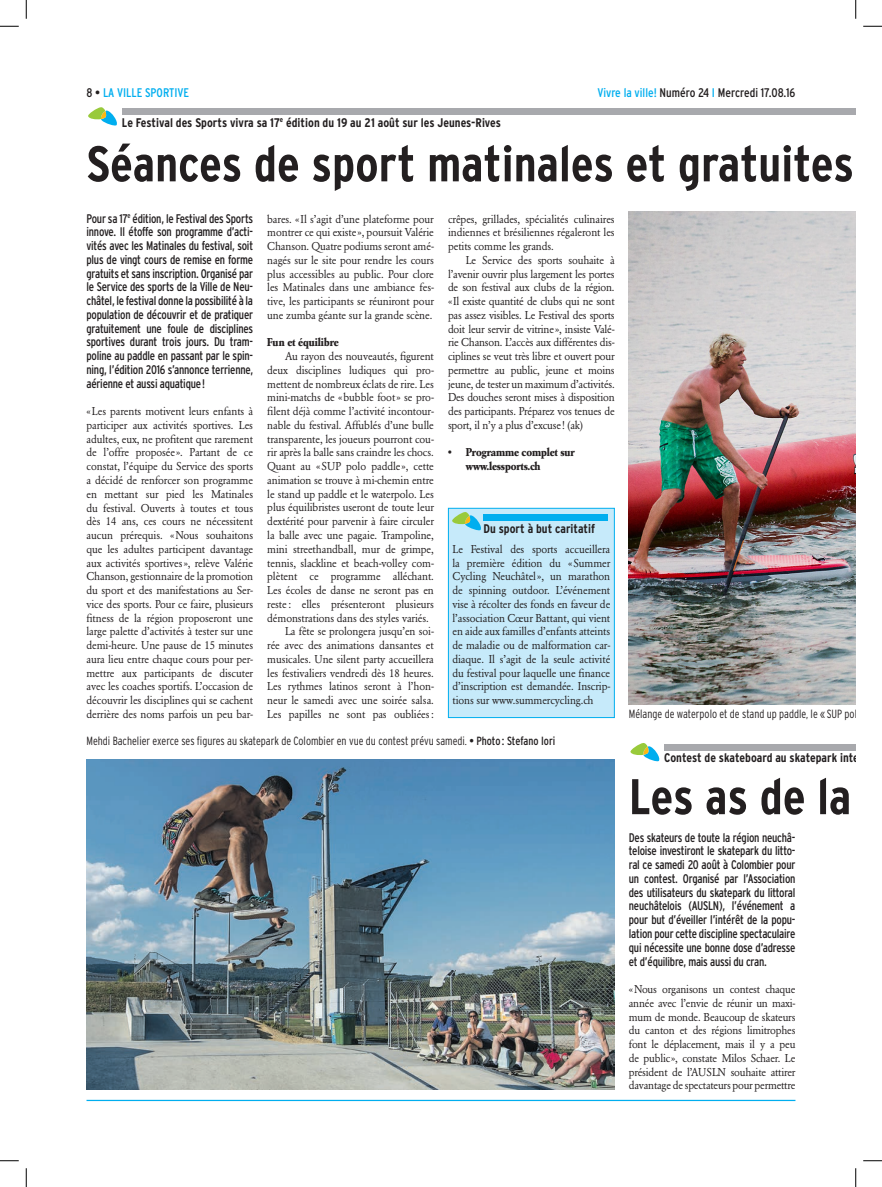
<style>
.page{position:relative;width:882px;height:1187px;background:#fff}
.page>*{position:absolute;margin:0;border:0;box-sizing:border-box;transform-origin:0 0}
.t1{font:700 condensed 50px "Interstate";color:#231f20}
.t2{font:condensed 12.5px/13.8px "Interstate";letter-spacing:-.02em;color:#231f20;text-align:justify;scale:.95 1}
.t3{font:700 condensed 12.5px "Interstate";color:#231f20}
.t4{font:condensed 12.5px "Interstate";color:#231f20}
.t5{font:condensed 12.5px "Interstate";color:#00aeef}
.t6{font:300 condensed 11.88px "Interstate";color:#231f20;scale:.95 1}
.t7{font:11.25px/13.8px "Garamond BE";letter-spacing:-.01em;color:#231f20;text-align:justify;scale:.95 1}
.t8{font:700 11.25px/13.8px "Garamond BE";letter-spacing:-.01em;color:#231f20;scale:.95 1}
.s1{color:#231f20}
.s2{color:#00aeef}
.s3{font-weight:400}
</style>
<div class="page">
<hr style="left:86px;top:1099px;width:709px;height:1px;background:#00aeef">
<div style="left:122px;top:109px;width:733px;height:6px;background:#a8a9ad"></div>
<svg style="left:88px;top:107px;width:29px;height:18px"></svg>
<img style="left:629px;top:211px;width:226px;height:493px">
<img style="left:86px;top:759px;width:528px;height:330px">
<div style="left:664px;top:744px;width:191px;height:6px;background:#a8a9ad"></div>
<svg style="left:630px;top:743px;width:29px;height:18px"></svg>
<div style="left:448px;top:508px;width:166px;height:209px;background:#c6eafa"></div>
<div style="left:448px;top:508px;width:166px;height:210px;border:1px solid #00aeef"></div>
<div style="left:483px;top:514px;width:124px;height:6px;background:#00aeef"></div>
<svg style="left:452px;top:512px;width:29px;height:18px"></svg>
<svg style="left:0;top:25px;width:19px;height:2px"></svg>
<svg style="left:863px;top:25px;width:19px;height:2px"></svg>
<svg style="left:0;top:1160px;width:19px;height:1px"></svg>
<svg style="left:863px;top:1160px;width:19px;height:1px"></svg>
<svg style="left:25px;top:0;width:2px;height:19px"></svg>
<svg style="left:25px;top:1168px;width:2px;height:18px"></svg>
<svg style="left:855px;top:0;width:1px;height:19px"></svg>
<svg style="left:855px;top:1168px;width:1px;height:18px"></svg>
<p class="t5" style="left:86px;top:85px;width:104px"><span class="s1">8 •</span> LA VILLE SPORTIVE</p>
<p class="t4" style="left:597px;top:85px;width:199px"><span class="s2">Vivre la ville!</span> Numéro 24 <span class="s2">I</span> Mercredi 17.08.16</p>
<p class="t3" style="left:122px;top:115px;width:380px">Le Festival des Sports vivra sa 17<sup>e</sup> édition du 19 au 21 août sur les Jeunes-Rives</p>
<h1 class="t1" style="left:86px;top:136px;width:802px">Séances de sport matinales et gratuites a</h1>
<p class="t2" style="left:86px;top:211px;width:177px">Pour sa 17<sup>e</sup> édition, le Festival des Sports innove. Il étoffe son programme d’acti&shy;vités avec les Matinales du festival, soit plus de vingt cours de remise en forme gratuits et sans inscription. Organisé par le Service des sports de la Ville de Neu&shy;châtel, le festival donne la possibilité à la population de découvrir et de pratiquer gratuitement une foule de disciplines sportives durant trois jours. Du tram&shy;poline au paddle en passant par le spin&shy;ning, l’édition 2016 s’annonce terrienne, aérienne et aussi aquatique !</p>
<p class="t7" style="left:86px;top:404px;width:177px">« Les parents motivent leurs enfants à participer aux activités sportives. Les adultes, eux, ne profitent que rarement de l’offre proposée». Partant de ce constat, l’équipe du Service des sports a décidé de renforcer son programme en mettant sur pied les Matinales du festival. Ouverts à toutes et tous dès 14 ans, ces cours ne nécessitent aucun prérequis. «Nous souhaitons que les adultes participent davantage aux activités sportives», relève Valérie Chanson, gestionnaire de la promotion du sport et des manifestations au Ser&shy;vice des sports. Pour ce faire, plusieurs fitness de la région proposeront une large palette d’activités à tester sur une demi-heure. Une pause de 15 minutes aura lieu entre chaque cours pour per&shy;mettre aux participants de discuter avec les coaches sportifs. L’occasion de découvrir les disciplines qui se cachent derrière des noms parfois un peu bar-</p>
<p class="t7" style="left:267px;top:212px;width:177px">bares. «Il s’agit d’une plateforme pour montrer ce qui existe», poursuit Valérie Chanson. Quatre podiums seront amé&shy;nagés sur le site pour rendre les cours plus accessibles au public. Pour clore les Matinales dans une ambiance fes&shy;tive, les participants se réuniront pour une zumba géante sur la grande scène.</p>
<p class="t8" style="left:267px;top:336px;width:77px">Fun et équilibre</p>
<p class="t7" style="left:285px;top:349px;width:158px">Au rayon des nouveautés, figurent</p>
<p class="t7" style="left:267px;top:363px;width:177px">deux disciplines ludiques qui pro-</p>
<p class="t7" style="left:267px;top:377px;width:177px">mettent de nombreux éclats de rire. Les</p>
<p class="t7" style="left:267px;top:391px;width:177px">mini-matchs de «bubble foot» se pro-</p>
<p class="t7" style="left:267px;top:404px;width:177px">filent déjà comme l’activité incontour-</p>
<p class="t7" style="left:267px;top:418px;width:177px">nable du festival. Affublés d’une bulle</p>
<p class="t7" style="left:267px;top:432px;width:177px">transparente, les joueurs pourront cou-</p>
<p class="t7" style="left:267px;top:446px;width:177px">rir après la balle sans craindre les chocs.</p>
<p class="t7" style="left:267px;top:459px;width:177px">Quant au «SUP polo paddle», cette</p>
<p class="t7" style="left:267px;top:473px;width:177px">animation se trouve à mi-chemin entre</p>
<p class="t7" style="left:267px;top:487px;width:177px">le stand up paddle et le waterpolo. Les</p>
<p class="t7" style="left:267px;top:501px;width:177px">plus équilibristes useront de toute leur</p>
<p class="t7" style="left:267px;top:514px;width:177px">dextérité pour parvenir à faire circuler</p>
<p class="t7" style="left:267px;top:528px;width:177px">la balle avec une pagaie. Trampoline,</p>
<p class="t7" style="left:267px;top:542px;width:177px">mini streethandball, mur de grimpe,</p>
<p class="t7" style="left:267px;top:556px;width:177px">tennis, slackline et beach-volley com-</p>
<p class="t7" style="left:267px;top:569px;width:177px">plètent ce programme alléchant.</p>
<p class="t7" style="left:267px;top:583px;width:177px">Les écoles de danse ne seront pas en</p>
<p class="t7" style="left:267px;top:597px;width:177px">reste: elles présenteront plusieurs</p>
<p class="t7" style="left:267px;top:611px;width:171px">démonstrations dans des styles variés.</p>
<p class="t7" style="left:285px;top:624px;width:158px">La fête se prolongera jusqu’en soi-</p>
<p class="t7" style="left:267px;top:638px;width:177px">rée avec des animations dansantes et</p>
<p class="t7" style="left:267px;top:652px;width:177px">musicales. Une silent party accueillera</p>
<p class="t7" style="left:267px;top:666px;width:177px">les festivaliers vendredi dès 18 heures.</p>
<p class="t7" style="left:267px;top:679px;width:177px">Les rythmes latinos seront à l’hon-</p>
<p class="t7" style="left:267px;top:693px;width:177px">neur le samedi avec une soirée salsa.</p>
<p class="t7" style="left:267px;top:707px;width:177px">Les papilles ne sont pas oubliées :</p>
<p class="t7" style="left:448px;top:212px;width:177px">crêpes, grillades, spécialités culinaires indiennes et brésiliennes régaleront les petits comme les grands.</p>
<p class="t7" style="left:448px;top:253px;width:177px;text-indent:18px">Le Service des sports souhaite à l’avenir ouvrir plus largement les portes de son festival aux clubs de la région. « Il existe quantité de clubs qui ne sont pas assez visibles. Le Festival des sports doit leur servir de vitrine», insiste Valé&shy;rie Chanson. L’accès aux différentes dis&shy;ciplines se veut très libre et ouvert pour permettre au public, jeune et moins jeune, de tester un maximum d’activités.<br>Des douches seront mises à disposition des participants. Préparez vos tenues de sport, il n’y a plus d’excuse! (ak)</p>
<p class="t8" style="left:466px;top:445px;width:116px;text-indent:-18px">• Programme complet sur www.lessports.ch</p>
<p class="t3" style="left:483px;top:521px;width:113px">Du sport à but caritatif</p>
<p class="t7" style="left:452px;top:542px;width:168px">Le Festival des sports accueillera la première édition du «Summer Cycling Neuchâtel», un marathon de spinning outdoor. L’événement vise à récolter des fonds en faveur de l’association Cœur Battant, qui vient en aide aux familles d’enfants atteints de maladie ou de malformation car&shy;diaque. Il s’agit de la seule activité du festival pour laquelle une finance d’inscription est demandée. Inscrip&shy;tions sur www.summercycling.ch</p>
<p class="t6" style="left:86px;top:734px;width:495px">Mehdi Bachelier exerce ses figures au skatepark de Colombier en vue du contest prévu samedi. <span class="s3">• Photo : Stefano Iori</span></p>
<p class="t6" style="left:629px;top:707px;width:270px">Mélange de waterpolo et de stand up paddle, le « SUP polo padd</p>
<p class="t3" style="left:664px;top:751px;width:220px">Contest de skateboard au skatepark intercom</p>
<h1 class="t1" style="left:629px;top:768px;width:258px">Les as de la g</h1>
<p class="t2" style="left:629px;top:830px;width:177px">Des skateurs de toute la région neuchâ&shy;teloise investiront le skatepark du litto&shy;ral ce samedi 20 août à Colombier pour un contest. Organisé par l’Association des utilisateurs du skatepark du littoral neuchâtelois (AUSLN), l’événement a pour but d’éveiller l’intérêt de la popu&shy;lation pour cette discipline spectaculaire qui nécessite une bonne dose d’adresse et d’équilibre, mais aussi du cran.</p>
<p class="t7" style="left:629px;top:982px;width:177px">« Nous organisons un contest chaque année avec l’envie de réunir un maxi&shy;mum de monde. Beaucoup de skateurs du canton et des régions limitrophes font le déplacement, mais il y a peu de public», constate Milos Schaer. Le président de l’AUSLN souhaite attirer davantage de spectateurs pour permettre</p>
</div>
